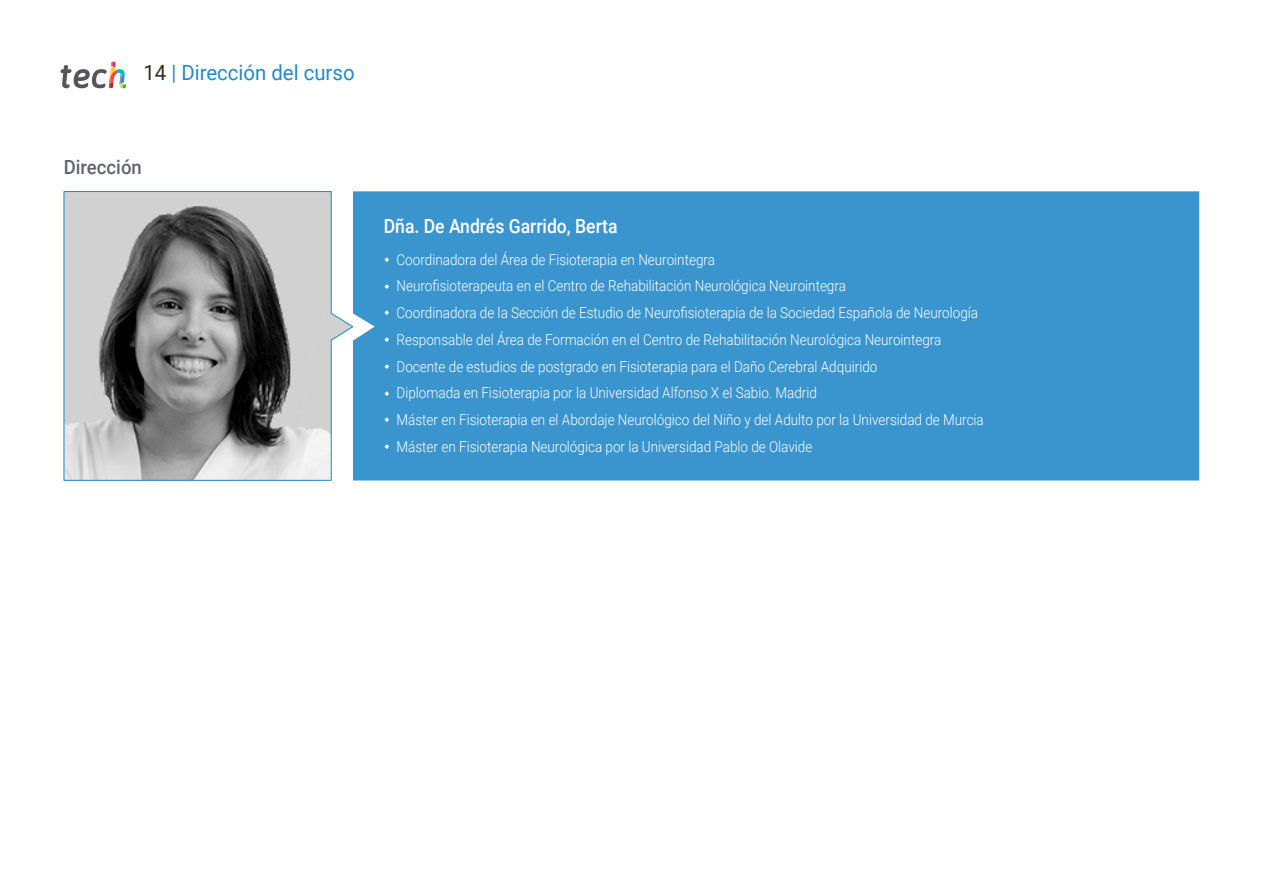
<style>
.page{position:relative;width:1263px;height:893px;background:#fff}
.page>*{position:absolute;margin:0;border:0;box-sizing:border-box;transform-origin:0 0}
.t1{font:21px "Roboto";color:#2488c9}
.t2{font:500 19.5px "Roboto";color:#fff;scale:.9 1}
.t3{font:500 19.5px "Roboto";color:#61646a;scale:.95 1}
.t4{font:300 15px/26.7px "Roboto";color:#fff;scale:.9 1}
.s1{color:#312e20}
</style>
<div class="page">
<svg style="left:61px;top:62px;width:65px;height:27px"></svg>
<div style="left:353px;top:191px;width:846px;height:289px;background:#3a94ce"></div>
<svg style="left:64px;top:191px;width:289px;height:290px;background:#9d9f9f"></svg>
<svg style="left:385px;top:257px;width:4px;height:5px"></svg>
<svg style="left:385px;top:284px;width:4px;height:5px"></svg>
<svg style="left:385px;top:310px;width:4px;height:5px"></svg>
<svg style="left:385px;top:337px;width:4px;height:5px"></svg>
<svg style="left:385px;top:364px;width:4px;height:5px"></svg>
<svg style="left:385px;top:391px;width:4px;height:5px"></svg>
<svg style="left:385px;top:417px;width:4px;height:5px"></svg>
<svg style="left:385px;top:444px;width:4px;height:5px"></svg>
<h1 class="t1" style="left:144px;top:57px;width:213px"><span class="s1">14</span> | Dirección del curso</h1>
<h2 class="t3" style="left:64px;top:154px;width:84px">Dirección</h2>
<h2 class="t2" style="left:384px;top:212px;width:261px">Dña. De Andrés Garrido, Berta</h2>
<p class="t4" style="left:396px;top:245px;width:654px">Coordinadora del Área de Fisioterapia en Neurointegra<br>Neurofisioterapeuta en el Centro de Rehabilitación Neurológica Neurointegra<br>Coordinadora de la Sección de Estudio de Neurofisioterapia de la Sociedad Española de Neurología Responsable del Área de Formación en el Centro de Rehabilitación Neurológica Neurointegra Docente de estudios de postgrado en Fisioterapia para el Daño Cerebral Adquirido<br>Diplomada en Fisioterapia por la Universidad Alfonso X el Sabio. Madrid<br>Máster en Fisioterapia en el Abordaje Neurológico del Niño y del Adulto por la Universidad de Murcia Máster en Fisioterapia Neurológica por la Universidad Pablo de Olavide</p>
</div>
